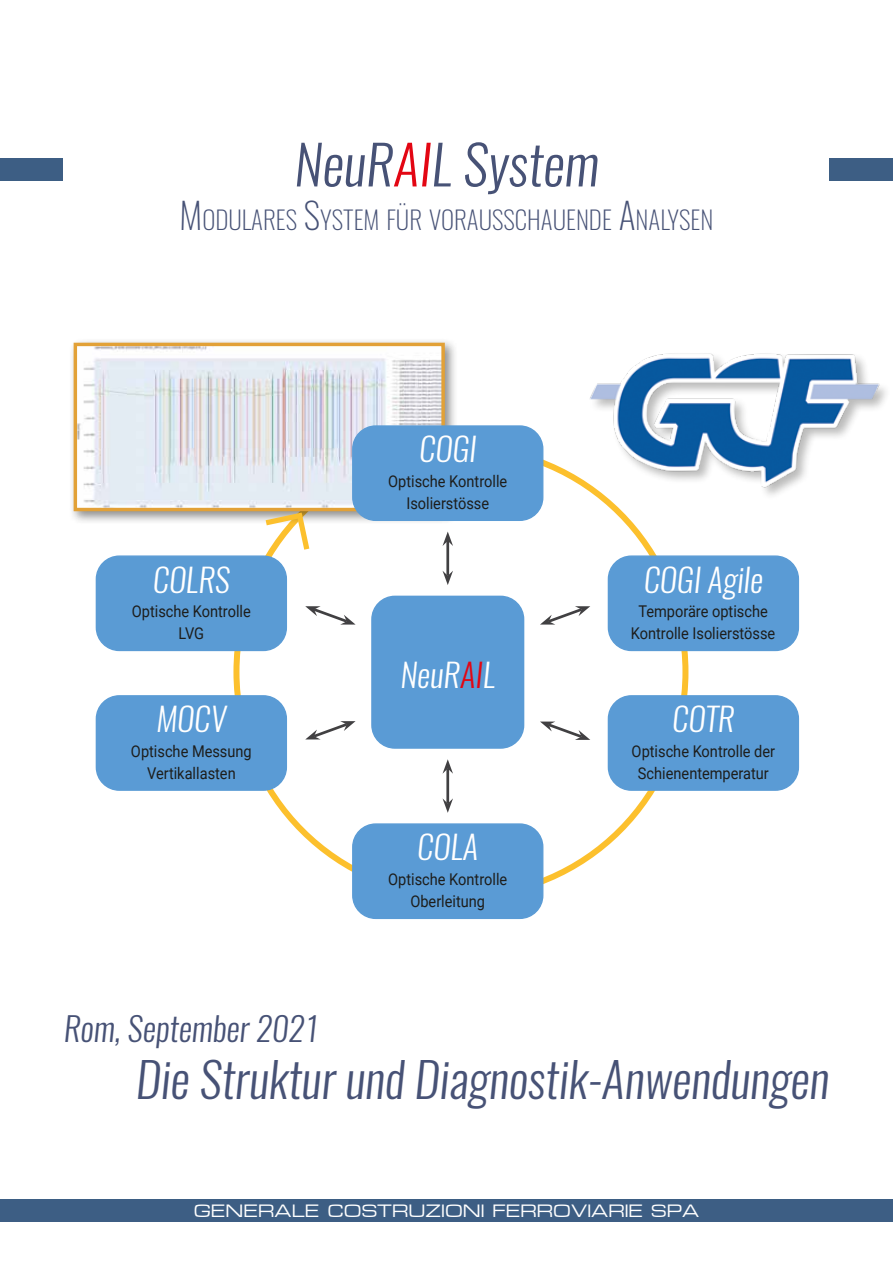
<style>
.page{position:relative;width:893px;height:1263px;background:#fff}
.page>*{position:absolute;margin:0;border:0;box-sizing:border-box;transform-origin:0 0}
.t1{font:italic 300 54px "Oswald";color:#475276}
.t2{font:italic 300 48px "Oswald";color:#475276}
.t3{font:italic 300 33px "Oswald";color:#475276}
.t4{font:italic 300 32.4px "Oswald";color:#fff}
.t5{font:200 25.2px "Oswald";color:#475276}
.t6{font:21px "Metrostyle Extended";color:#fff}
.t7{font:16.2px/21.6px "Roboto";color:#1d1d1b;text-align:center;scale:.9 1}
.s1{color:#e30613}
.s2{font-size:36px}
</style>
<div class="page">
<div style="left:0;top:1199px;width:893px;height:22px;background:#3d5e84"></div>
<div style="left:0;top:158px;width:893px;height:23px;background:#3d5e84"></div>
<div style="left:64px;top:128px;width:765px;height:115px;background:#fff"></div>
<div style="left:69px;top:338px;width:389px;height:187px;background:#1d1d1b;opacity:.5"></div>
<img style="left:78px;top:347px;width:363px;height:160px">
<div style="left:74px;top:343px;width:371px;height:168px;border:3px solid #e2a137"></div>
<img style="left:583px;top:353px;width:303px;height:140px">
<div style="left:608px;top:556px;width:190px;height:94px;background:#5a9bd5;border-radius:23px"></div>
<div style="left:608px;top:555px;width:191px;height:96px;border:1px solid #5a9bd5;border-radius:23px"></div>
<div style="left:353px;top:426px;width:190px;height:94px;background:#5a9bd5;border-radius:23px"></div>
<div style="left:352px;top:425px;width:191px;height:96px;border:1px solid #5a9bd5;border-radius:23px"></div>
<div style="left:608px;top:696px;width:190px;height:94px;background:#5a9bd5;border-radius:23px"></div>
<div style="left:608px;top:695px;width:191px;height:96px;border:1px solid #5a9bd5;border-radius:23px"></div>
<div style="left:353px;top:824px;width:190px;height:94px;background:#5a9bd5;border-radius:23px"></div>
<div style="left:352px;top:823px;width:191px;height:96px;border:1px solid #5a9bd5;border-radius:23px"></div>
<div style="left:96px;top:696px;width:190px;height:94px;background:#5a9bd5;border-radius:23px"></div>
<div style="left:96px;top:695px;width:191px;height:96px;border:1px solid #5a9bd5;border-radius:23px"></div>
<div style="left:96px;top:556px;width:190px;height:94px;background:#5a9bd4;border-radius:23px"></div>
<div style="left:96px;top:555px;width:191px;height:96px;border:1px solid #5a9bd5;border-radius:23px"></div>
<hr style="left:446px;top:769px;width:3px;height:34px;background:#414042">
<svg style="left:442px;top:759px;width:11px;height:15px"></svg>
<svg style="left:442px;top:798px;width:11px;height:15px"></svg>
<hr style="left:446px;top:541px;width:3px;height:35px;background:#414042">
<svg style="left:442px;top:531px;width:11px;height:15px"></svg>
<svg style="left:442px;top:571px;width:11px;height:14px"></svg>
<svg style="left:305px;top:606px;width:51px;height:19px"></svg>
<svg style="left:540px;top:721px;width:50px;height:19px"></svg>
<svg style="left:540px;top:606px;width:50px;height:19px"></svg>
<svg style="left:305px;top:721px;width:51px;height:19px"></svg>
<div style="left:372px;top:596px;width:152px;height:152px;background:#5a9bd5;border-radius:23px"></div>
<div style="left:371px;top:596px;width:153px;height:153px;border:1px solid #5a9bd5;border-radius:23px"></div>
<svg style="left:264px;top:498px;width:60px;height:54px"></svg>
<h1 class="t1" style="left:294px;top:128px;width:306px">NeuR<span class="s1">AI</span>L System</h1>
<h3 class="t5" style="left:180px;top:197px;width:535px"><span class="s2">M</span>ODULARES <span class="s2">S</span>YSTEM FÜR VORAUSSCHAUENDE <span class="s2">A</span>NALYSEN</h3>
<h3 class="t4" style="left:153px;top:557px;width:79px">COLRS</h3>
<p class="t7" style="left:132px;top:600px;width:134px">Optische Kontrolle<br>LVG</p>
<h3 class="t4" style="left:156px;top:697px;width:71px">MOCV</h3>
<p class="t7" style="left:131px;top:740px;width:136px">Optische Messung<br>Vertikallasten</p>
<h3 class="t4" style="left:419px;top:427px;width:59px">COGI</h3>
<p class="t7" style="left:388px;top:470px;width:134px">Optische Kontrolle<br>Isolierstösse</p>
<h3 class="t4" style="left:400px;top:653px;width:96px">NeuR<span class="s1">AI</span>L</h3>
<h3 class="t4" style="left:417px;top:825px;width:62px">COLA</h3>
<p class="t7" style="left:388px;top:868px;width:134px">Optische Kontrolle<br>Oberleitung</p>
<h3 class="t4" style="left:644px;top:557px;width:121px">COGI Agile</h3>
<p class="t7" style="left:631px;top:600px;width:162px">Temporäre optische<br>Kontrolle Isolierstösse</p>
<h3 class="t4" style="left:672px;top:697px;width:64px">COTR</h3>
<p class="t7" style="left:632px;top:740px;width:161px">Optische Kontrolle der<br>Schienentemperatur</p>
<h3 class="t3" style="left:64px;top:1006px;width:256px">Rom, September 2021</h3>
<h2 class="t2" style="left:136px;top:1047px;width:695px">Die Struktur und Diagnostik-Anwendungen</h2>
<p class="t6" style="left:194px;top:1200px;width:507px">GENERALE COSTRUZIONI FERROVIARIE SPA</p>
</div>
